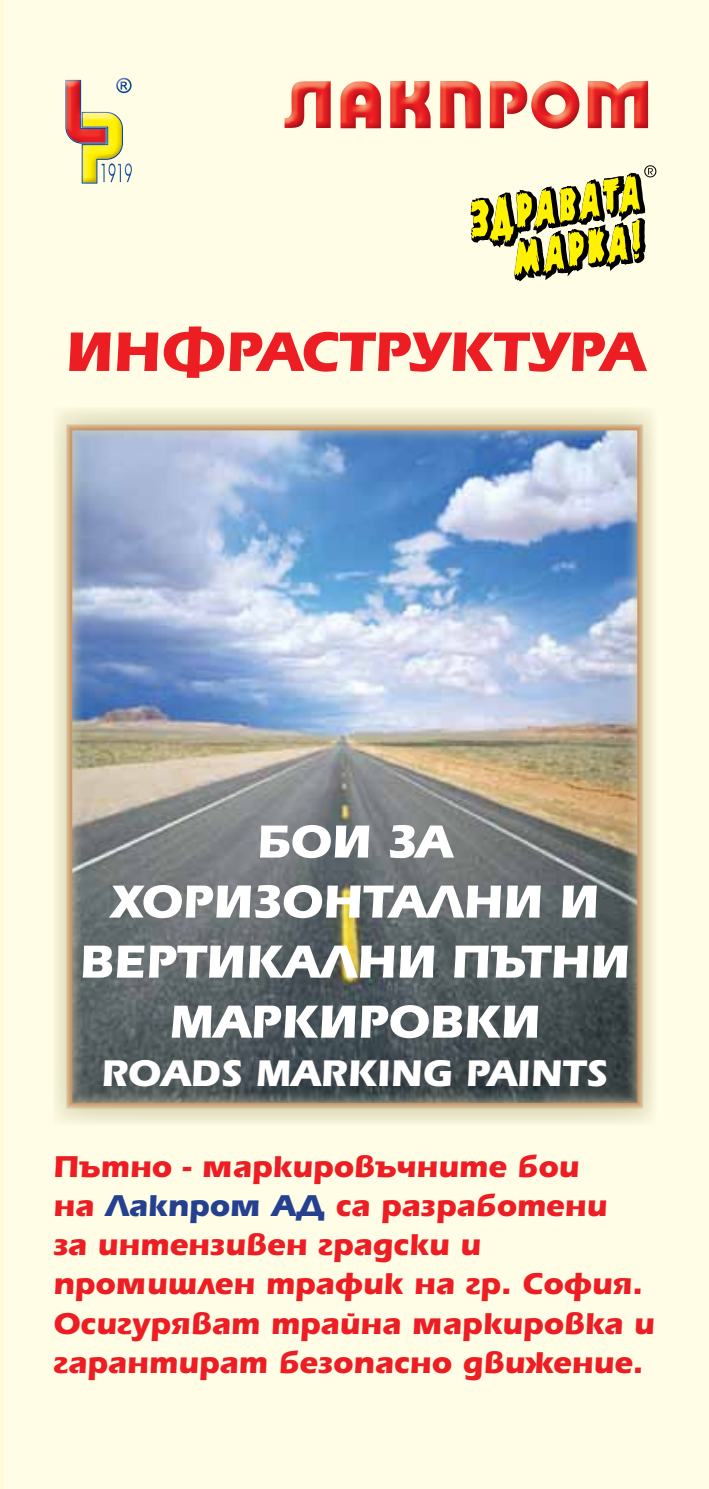
<style>
.page{position:relative;width:709px;height:1489px;background:#fff}
.page>*{position:absolute;margin:0;border:0;box-sizing:border-box;transform-origin:0 0}
.t1{font:60px "Erika BG Bold";letter-spacing:-.01em;color:#ed1d24}
.t2{font:50px/60px "Erika BG Bold";color:#fff;text-align:center}
.t3{font:40px "Erika BG Bold";color:#fff}
.t4{font:32.5px/39px "Erika BG Bold";color:#ed1d24}
.s1{color:#25408f}
</style>
<div class="page">
<div style="left:2px;top:0;width:707px;height:1488px;background:#fffde6"></div>
<svg style="left:0;top:0;width:4px;height:1488px;background:#fffbd4"></svg>
<img style="left:65px;top:80px;width:42px;height:64px">
<img style="left:82px;top:112px;width:41px;height:72px">
<img style="left:125px;top:163px;width:7px;height:19px">
<img style="left:102px;top:163px;width:19px;height:19px">
<img style="left:116px;top:78px;width:16px;height:15px">
<svg style="left:121px;top:81px;width:6px;height:9px"></svg>
<svg style="left:470px;top:165px;width:186px;height:115px"></svg>
<img style="left:531px;top:81px;width:48px;height:48px">
<img style="left:440px;top:81px;width:41px;height:47px">
<img style="left:390px;top:81px;width:40px;height:47px">
<img style="left:587px;top:81px;width:61px;height:47px">
<img style="left:490px;top:81px;width:37px;height:47px">
<img style="left:284px;top:81px;width:47px;height:47px">
<img style="left:340px;top:81px;width:41px;height:47px">
<svg style="left:55px;top:409px;width:599px;height:714px"></svg>
<img style="left:73px;top:431px;width:563px;height:670px">
<h1 class="t1" style="left:65px;top:320px;width:581px">ИНФРАСТРУКТУРА</h1>
<h2 class="t2" style="left:79px;top:812px;width:551px">БОИ ЗА<br>ХОРИЗОНТАЛНИ И<br>ВЕРТИКАЛНИ ПЪТНИ<br>МАРКИРОВКИ</h2>
<p class="t3" style="left:101px;top:1052px;width:508px">ROADS MARKING PAINTS</p>
<p class="t4" style="left:53px;top:1147px;width:603px">Пътно - маркировъчните бои<br>на <span class="s1">Лакпром АД</span> са разработени<br>за интензивен градски и промишлен трафик на гр. София.<br>Осигуряват трайна маркировка и гарантират безопасно движение.</p>
</div>
